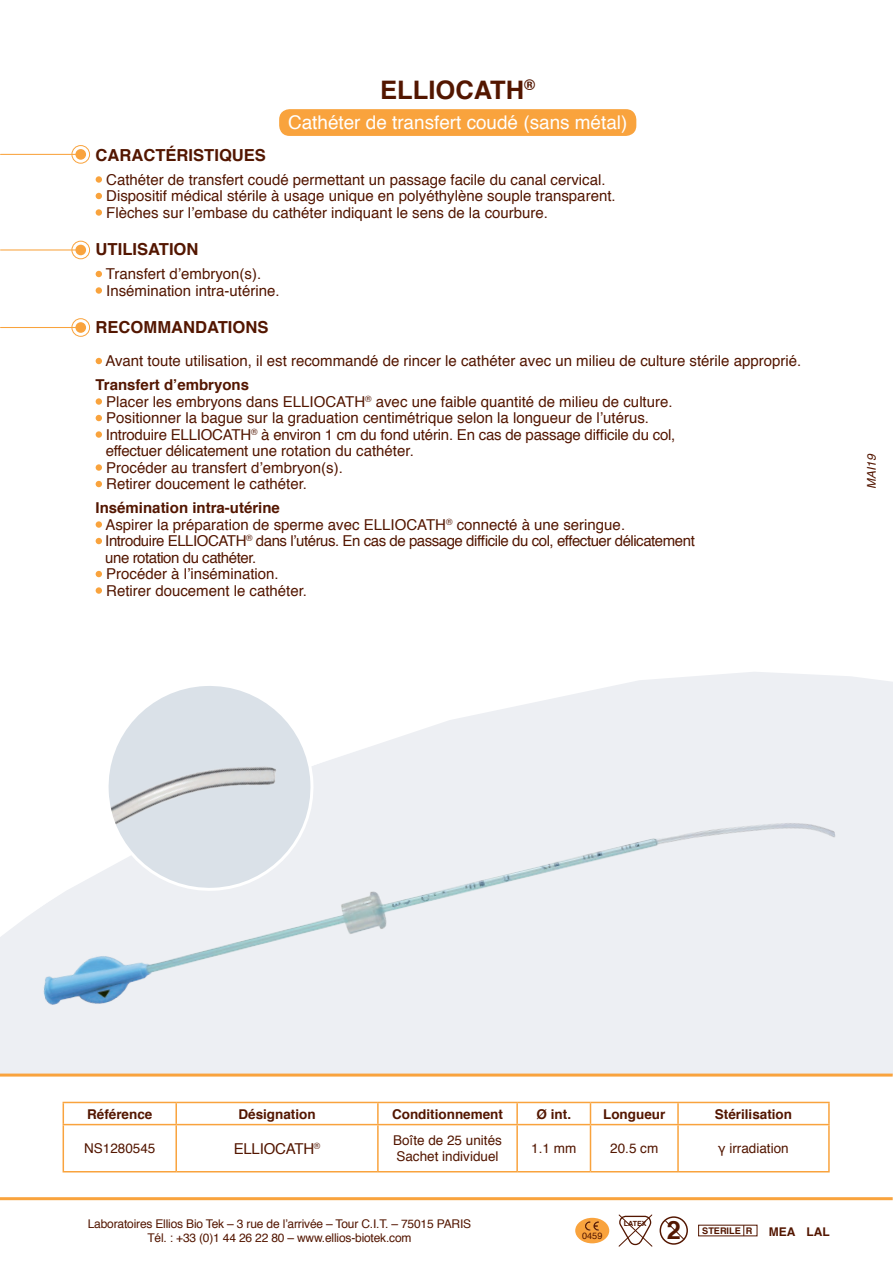
<style>
.page{position:relative;width:893px;height:1263px;background:#fff}
.page>*{position:absolute;margin:0;border:0;box-sizing:border-box;transform-origin:0 0}
.t1{font:700 25.5px "Helvetica";color:#531600}
.t2{font:700 25.2px "Helvetica";color:#531600}
.t3{font:18.9px "Helvetica";color:#fff}
.t4{font:700 16.65px "Helvetica";color:#531600}
.t5{font:15px/16.5px "Helvetica";color:#531600}
.t6{font:13.5px/16.2px "Helvetica";color:#531600}
.t7{font:700 13.5px "Helvetica";color:#531600}
.t8{font:12px/14.4px "Helvetica";letter-spacing:-.015em;color:#531600;text-align:center}
.t9{font:700 12px "Helvetica";color:#531600}
.t10{font:italic 12px "Helvetica";color:#531600}
.t11{font:700 9.15px "Helvetica";color:#531600}
.t12{font:9.15px "Helvetica";color:#531600}
.t13{font:700 7.05px "Helvetica";color:#531600}
.s1{font-weight:700}
</style>
<div class="page">
<div style="left:575px;top:1218px;width:34px;height:25px;background:#f9a33d;border-radius:50%"></div>
<img style="left:585px;top:1221px;width:14px;height:10px">
<svg style="left:618px;top:1214px;width:35px;height:33px"></svg>
<div style="left:660px;top:1216px;width:28px;height:29px;border:1px solid #531600;border-radius:50%"></div>
<svg style="left:664px;top:1219px;width:21px;height:22px"></svg>
<div style="left:96px;top:176px;width:6px;height:7px;background:#f9a33d;border-radius:50%"></div>
<svg style="left:96px;top:193px;width:6px;height:6px"></svg>
<div style="left:96px;top:209px;width:6px;height:7px;background:#f9a33d;border-radius:50%"></div>
<svg style="left:96px;top:271px;width:6px;height:6px"></svg>
<div style="left:96px;top:287px;width:6px;height:7px;background:#f9a33d;border-radius:50%"></div>
<svg style="left:96px;top:358px;width:6px;height:6px"></svg>
<div style="left:96px;top:398px;width:6px;height:7px;background:#f9a33d;border-radius:50%"></div>
<svg style="left:96px;top:415px;width:6px;height:6px"></svg>
<div style="left:96px;top:431px;width:6px;height:7px;background:#f9a33d;border-radius:50%"></div>
<div style="left:96px;top:464px;width:6px;height:7px;background:#f9a33d;border-radius:50%"></div>
<svg style="left:96px;top:481px;width:6px;height:6px"></svg>
<div style="left:96px;top:521px;width:6px;height:7px;background:#f9a33d;border-radius:50%"></div>
<svg style="left:96px;top:538px;width:6px;height:6px"></svg>
<svg style="left:96px;top:571px;width:6px;height:6px"></svg>
<div style="left:96px;top:587px;width:6px;height:7px;background:#f9a33d;border-radius:50%"></div>
<div style="left:75px;top:245px;width:11px;height:10px;background:#f9a33d;border-radius:50%"></div>
<div style="left:72px;top:241px;width:18px;height:18px;border:1px solid #f9a33d;border-radius:50%"></div>
<hr style="left:1px;top:249px;width:79px;height:1px;background:#f9a33d">
<div style="left:75px;top:322px;width:11px;height:11px;background:#f9a33d;border-radius:50%"></div>
<div style="left:72px;top:318px;width:18px;height:19px;border:1px solid #f9a33d;border-radius:50%"></div>
<hr style="left:1px;top:327px;width:79px;height:1px;background:#f9a33d">
<div style="left:75px;top:149px;width:11px;height:11px;background:#f9a33d;border-radius:50%"></div>
<div style="left:72px;top:145px;width:18px;height:19px;border:1px solid #f9a33d;border-radius:50%"></div>
<hr style="left:1px;top:154px;width:79px;height:1px;background:#f9a33d">
<div style="left:279px;top:109px;width:357px;height:27px;background:#f9a33d;border-radius:10px"></div>
<div style="left:0;top:962px;width:893px;height:111px;background:#edeff3"></div>
<svg style="left:0;top:672px;width:893px;height:290px;fill:#edeff3"></svg>
<svg style="left:0;top:1073px;width:893px;height:127px"></svg>
<img style="left:35px;top:784px;width:801px;height:242px">
<svg style="left:105px;top:682px;width:209px;height:210px"></svg>
<svg style="left:64px;top:1103px;width:764px;height:68px"></svg>
<hr style="left:63px;top:1124px;width:113px;height:1px;background:#f9a33d">
<hr style="left:176px;top:1124px;width:202px;height:1px;background:#f9a33d">
<hr style="left:378px;top:1124px;width:139px;height:1px;background:#f9a33d">
<hr style="left:517px;top:1124px;width:73px;height:1px;background:#f9a33d">
<hr style="left:590px;top:1124px;width:88px;height:1px;background:#f9a33d">
<hr style="left:678px;top:1124px;width:152px;height:1px;background:#f9a33d">
<svg style="left:63px;top:1103px;width:1px;height:21px"></svg>
<hr style="left:63px;top:1102px;width:113px;height:1px;background:#f9a33d">
<hr style="left:175px;top:1103px;width:2px;height:21px;background:#f9a33d">
<hr style="left:176px;top:1102px;width:202px;height:1px;background:#f9a33d">
<hr style="left:377px;top:1103px;width:2px;height:21px;background:#f9a33d">
<hr style="left:378px;top:1102px;width:139px;height:1px;background:#f9a33d">
<hr style="left:516px;top:1103px;width:2px;height:21px;background:#f9a33d">
<hr style="left:517px;top:1102px;width:73px;height:1px;background:#f9a33d">
<svg style="left:590px;top:1103px;width:1px;height:21px"></svg>
<hr style="left:590px;top:1102px;width:88px;height:1px;background:#f9a33d">
<hr style="left:678px;top:1102px;width:152px;height:1px;background:#f9a33d">
<hr style="left:677px;top:1103px;width:2px;height:21px;background:#f9a33d">
<hr style="left:828px;top:1103px;width:2px;height:21px;background:#f9a33d">
<hr style="left:63px;top:1125px;width:1px;height:46px;background:#f9a33d">
<hr style="left:63px;top:1171px;width:113px;height:1px;background:#f9a33d">
<hr style="left:175px;top:1125px;width:2px;height:46px;background:#f9a33d">
<hr style="left:176px;top:1171px;width:202px;height:1px;background:#f9a33d">
<hr style="left:377px;top:1125px;width:2px;height:46px;background:#f9a33d">
<hr style="left:378px;top:1171px;width:139px;height:1px;background:#f9a33d">
<hr style="left:516px;top:1125px;width:2px;height:46px;background:#f9a33d">
<hr style="left:517px;top:1171px;width:73px;height:1px;background:#f9a33d">
<hr style="left:590px;top:1125px;width:1px;height:46px;background:#f9a33d">
<hr style="left:677px;top:1125px;width:2px;height:46px;background:#f9a33d">
<hr style="left:828px;top:1125px;width:2px;height:46px;background:#f9a33d">
<hr style="left:590px;top:1171px;width:88px;height:1px;background:#f9a33d">
<hr style="left:678px;top:1171px;width:152px;height:1px;background:#f9a33d">
<h1 class="t1" style="left:380px;top:69px;width:156px">ELLIOCATH<sup>®</sup></h1>
<p class="t3" style="left:288px;top:108px;width:341px">Cathéter de transfert coudé (sans métal)</p>
<p class="t4" style="left:96px;top:141px;width:172px">CARACTÉRISTIQUES</p>
<p class="t5" style="left:106px;top:172px;width:511px">Cathéter de transfert coudé permettant un passage facile du canal cervical.<br>Dispositif médical stérile à usage unique en polyéthylène souple transparent.<br>Flèches sur l’embase du cathéter indiquant le sens de la courbure.</p>
<p class="t4" style="left:96px;top:236px;width:104px">UTILISATION</p>
<p class="t5" style="left:106px;top:266px;width:175px">Transfert d’embryon(s).<br>Insémination intra-utérine.</p>
<p class="t4" style="left:96px;top:314px;width:174px">RECOMMANDATIONS</p>
<p class="t5" style="left:105px;top:353px;width:697px">Avant toute utilisation, il est recommandé de rincer le cathéter avec un milieu de culture stérile approprié.</p>
<p class="t5" style="left:106px;top:377px;width:571px;text-indent:-10px"><span class="s1">Transfert d’embryons<br></span>Placer les embryons dans ELLIOCATH<sup>®</sup> avec une faible quantité de milieu de culture.<br>Positionner la bague sur la graduation centimétrique selon la longueur de l’utérus.<br>Introduire ELLIOCATH<sup>®</sup> à environ 1 cm du fond utérin. En cas de passage difficile du col, effectuer délicatement une rotation du cathéter.<br>Procéder au transfert d’embryon(s).<br>Retirer doucement le cathéter.</p>
<p class="t5" style="left:105px;top:500px;width:591px;text-indent:-10px"><span class="s1">Insémination intra-utérine<br></span>Aspirer la préparation de sperme avec ELLIOCATH<sup>®</sup> connecté à une seringue.<br>Introduire ELLIOCATH<sup>®</sup> dans l’utérus. En cas de passage difficile du col, effectuer délicatement une rotation du cathéter.<br>Procéder à l’insémination.<br>Retirer doucement le cathéter.</p>
<p class="t10" style="left:862px;top:489px;width:37px;rotate:-90deg">MAI19</p>
<p class="t7" style="left:87px;top:1103px;width:67px">Référence</p>
<p class="t7" style="left:238px;top:1103px;width:79px">Désignation</p>
<p class="t7" style="left:392px;top:1103px;width:112px">Conditionnement</p>
<p class="t7" style="left:537px;top:1103px;width:36px">Ø int.</p>
<p class="t7" style="left:603px;top:1103px;width:64px">Longueur</p>
<p class="t7" style="left:715px;top:1103px;width:79px">Stérilisation</p>
<p class="t6" style="left:84px;top:1141px;width:73px">NS1280545</p>
<p class="t5" style="left:234px;top:1141px;width:88px">ELLIOCATH<sup>®</sup></p>
<p class="t6" style="left:393px;top:1133px;width:110px">Boîte de 25 unités<br>Sachet individuel</p>
<p class="t6" style="left:531px;top:1141px;width:47px">1.1 mm</p>
<p class="t6" style="left:610px;top:1141px;width:50px">20.5 cm</p>
<p class="t6" style="left:718px;top:1141px;width:72px">γ irradiation</p>
<p class="t8" style="left:88px;top:1216px;width:385px">Laboratoires Ellios Bio Tek – 3 rue de l’arrivée – Tour C.I.T. – 75015 PARIS<br>Tél. : +33 (0)1 44 26 22 80 – www.ellios-biotek.com</p>
<p class="t12" style="left:582px;top:1229px;width:22px">0459</p>
<p class="t13" style="left:624px;top:1218px;width:24px">LATEX</p>
<h2 class="t2" style="left:667px;top:1210px;width:16px">2</h2>
<p class="t11" style="left:702px;top:1223px;width:52px">STERILE R</p>
<p class="t9" style="left:769px;top:1222px;width:62px">MEA LAL</p>
</div>
